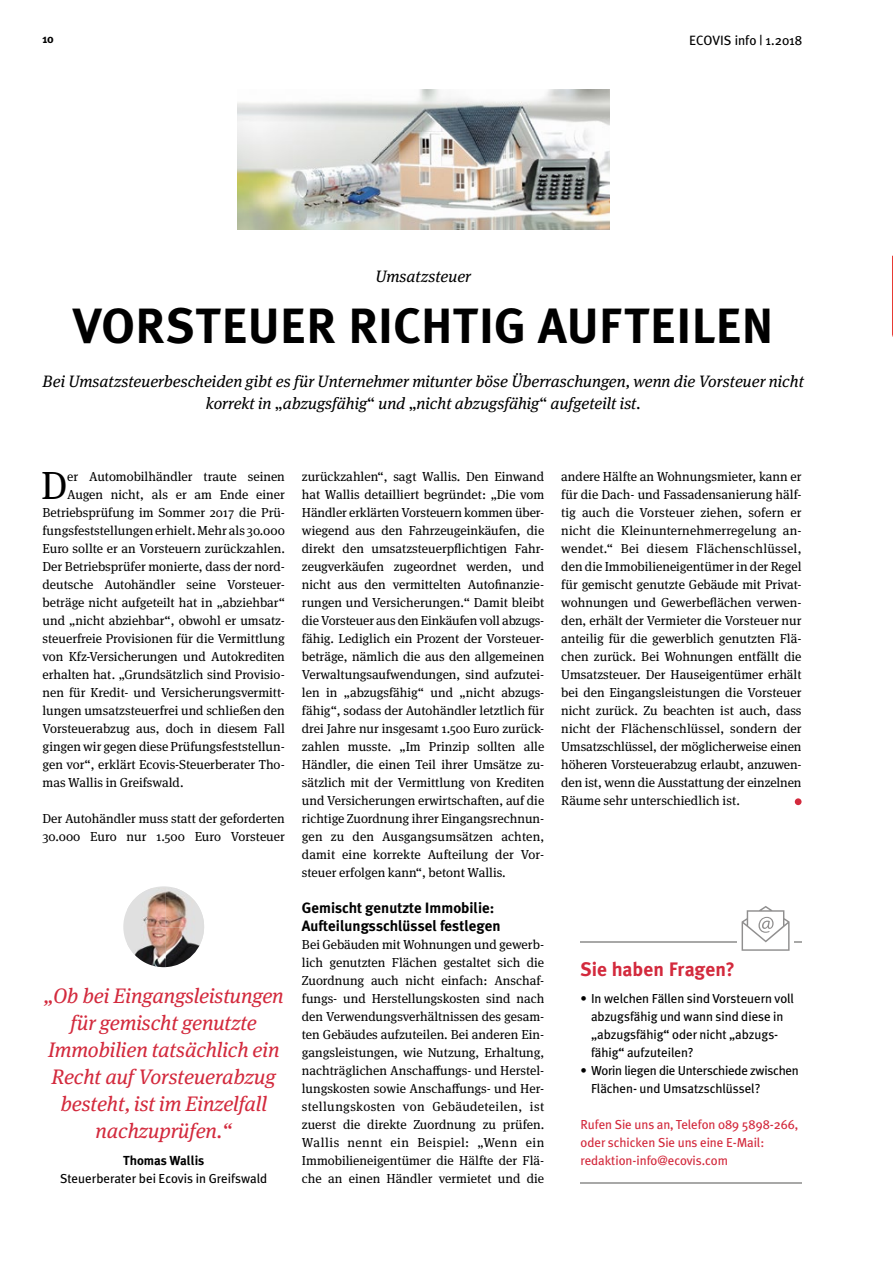
<style>
.page{position:relative;width:893px;height:1263px;background:#fff}
.page>*{position:absolute;margin:0;border:0;box-sizing:border-box;transform-origin:0 0}
.t1{font:700 49.5px "Meta Plus";color:#000}
.t2{font:39.15px "Meta Serif OT";color:#000}
.t3{font:italic 21px/27px "Meta Serif OT";letter-spacing:-.005em;color:#d32a3d;text-align:center}
.t4{font:700 19.5px "Meta Plus";color:#d32a3d}
.t5{font:italic 16.5px/22.5px "Meta Serif OT";color:#000;text-align:center}
.t6{font:700 15px/18px "Meta Plus";color:#000}
.t7{font:13.5px "Meta Plus";color:#000}
.t8{font:13.05px/18px "Meta Serif OT";color:#000;text-align:justify}
.t9{font:13.05px/18px "Meta Plus";letter-spacing:-.005em;color:#000}
.t10{font:13.05px/18px "Meta Plus";letter-spacing:-.005em;color:#d32a3d}
.t11{font:700 13.05px "Meta Plus";color:#000}
.t12{font:700 12px "Meta Plus";color:#000}
.s1{font-style:normal}
</style>
<div class="page">
<svg style="left:892px;top:255px;width:1px;height:82px"></svg>
<img style="left:237px;top:89px;width:372px;height:140px">
<svg style="left:123px;top:886px;width:81px;height:81px"></svg>
<img style="left:127px;top:888px;width:77px;height:39px">
<img style="left:127px;top:927px;width:24px;height:38px">
<img style="left:166px;top:927px;width:38px;height:40px">
<hr style="left:580px;top:941px;width:221px;height:1px;background:#a8a8a7">
<hr style="left:580px;top:1182px;width:221px;height:2px;background:#a8a8a7">
<div style="left:795px;top:798px;width:6px;height:7px;background:#d32a3d;border-radius:50%"></div>
<div style="left:737px;top:917px;width:57px;height:37px;background:#fff"></div>
<svg style="left:742px;top:906px;width:48px;height:45px"></svg>
<p class="t12" style="left:43px;top:32px;width:13px">10</p>
<p class="t7" style="left:689px;top:32px;width:114px">ECOVIS info | 1.2018</p>
<p class="t5" style="left:375px;top:266px;width:97px">Umsatzsteuer</p>
<h1 class="t1" style="left:73px;top:297px;width:702px">VORSTEUER RICHTIG AUFTEILEN</h1>
<p class="t5" style="left:43px;top:370px;width:763px">Bei Umsatzsteuerbescheiden gibt es für Unternehmer mitunter böse Überraschungen, wenn die Vorsteuer nicht korrekt in <span class="s1">„</span>abzugsfähig<span class="s1">“</span> und <span class="s1">„</span>nicht abzugsfähig<span class="s1">“</span> aufgeteilt ist.</p>
<h2 class="t2" style="left:41px;top:463px;width:28px">D</h2>
<p class="t8" style="left:67px;top:468px;width:219px">er Automobilhändler traute seinen</p>
<p class="t8" style="left:67px;top:486px;width:219px">Augen nicht, als er am Ende einer</p>
<p class="t8" style="left:43px;top:504px;width:244px">Betriebsprüfung im Sommer 2017 die Prü-</p>
<p class="t8" style="left:43px;top:522px;width:244px">fungsfeststellungen erhielt. Mehr als 30.000</p>
<p class="t8" style="left:43px;top:540px;width:244px">Euro sollte er an Vorsteuern zurückzahlen.</p>
<p class="t8" style="left:43px;top:558px;width:244px">Der Betriebsprüfer monierte, dass der nord-</p>
<p class="t8" style="left:43px;top:576px;width:244px">deutsche Autohändler seine Vorsteuer-</p>
<p class="t8" style="left:43px;top:594px;width:244px">beträge nicht aufgeteilt hat in „abziehbar“</p>
<p class="t8" style="left:43px;top:612px;width:244px">und „nicht abziehbar“, obwohl er umsatz-</p>
<p class="t8" style="left:43px;top:630px;width:244px">steuerfreie Provisionen für die Vermittlung</p>
<p class="t8" style="left:43px;top:648px;width:244px">von Kfz-Versicherungen und Autokrediten</p>
<p class="t8" style="left:43px;top:666px;width:244px">erhalten hat. „Grundsätzlich sind Provisio-</p>
<p class="t8" style="left:43px;top:684px;width:244px">nen für Kredit- und Versicherungsvermitt-</p>
<p class="t8" style="left:43px;top:702px;width:244px">lungen umsatzsteuerfrei und schließen den</p>
<p class="t8" style="left:43px;top:720px;width:244px">Vorsteuerabzug aus, doch in diesem Fall</p>
<p class="t8" style="left:43px;top:738px;width:244px">gingen wir gegen diese Prüfungsfeststellun-</p>
<p class="t8" style="left:43px;top:756px;width:244px">gen vor“, erklärt Ecovis-Steuerberater Tho-</p>
<p class="t8" style="left:43px;top:774px;width:143px">mas Wallis in Greifswald.</p>
<p class="t8" style="left:43px;top:810px;width:244px">Der Autohändler muss statt der geforderten<br>30.000 Euro nur 1.500 Euro Vorsteuer</p>
<h3 class="t3" style="left:44px;top:983px;width:241px">„Ob bei Eingangsleistungen für gemischt genutzte<br>Immobilien tatsächlich ein<br>Recht auf Vorsteuerabzug besteht, ist im Einzelfall nachzuprüfen.“</h3>
<p class="t11" style="left:123px;top:1153px;width:83px">Thomas Wallis</p>
<p class="t9" style="left:60px;top:1169px;width:209px">Steuerberater bei Ecovis in Greifswald</p>
<p class="t8" style="left:302px;top:468px;width:244px">zurückzahlen“, sagt Wallis. Den Einwand hat Wallis detailliert begründet: „Die vom Händler erklärten Vorsteuern kommen über&shy;wiegend aus den Fahrzeugeinkäufen, die direkt den umsatzsteuerpflichtigen Fahr&shy;zeugverkäufen zugeordnet werden, und nicht aus den vermittelten Autofinanzie&shy;rungen und Versicherungen.“ Damit bleibt die Vorsteuer aus den Einkäufen voll abzugs&shy;fähig. Lediglich ein Prozent der Vorsteuer&shy;beträge, nämlich die aus den allgemeinen Verwaltungsaufwendungen, sind aufzutei&shy;len in „abzugsfähig“ und „nicht abzugs&shy;fähig“, sodass der Autohändler letztlich für drei Jahre nur insgesamt 1.500 Euro zurück&shy;zahlen musste. „Im Prinzip sollten alle Händler, die einen Teil ihrer Umsätze zu&shy;sätzlich mit der Vermittlung von Krediten und Versicherungen erwirtschaften, auf die richtige Zuordnung ihrer Eingangsrechnun&shy;gen zu den Ausgangsumsätzen achten, damit eine korrekte Aufteilung der Vor&shy;steuer erfolgen kann“, betont Wallis.</p>
<p class="t6" style="left:302px;top:899px;width:200px">Gemischt genutzte Immobilie:<br>Aufteilungsschlüssel festlegen</p>
<p class="t8" style="left:302px;top:936px;width:244px">Bei Gebäuden mit Wohnungen und gewerb&shy;lich genutzten Flächen gestaltet sich die Zuordnung auch nicht einfach: Anschaf&shy;fungs- und Herstellungskosten sind nach den Verwendungsverhältnissen des gesam&shy;ten Gebäudes aufzuteilen. Bei anderen Ein&shy;gangsleistungen, wie Nutzung, Erhaltung, nachträglichen Anschaffungs- und Herstel&shy;lungskosten sowie Anschaffungs- und Her&shy;stellungskosten von Gebäudeteilen, ist zuerst die direkte Zuordnung zu prüfen.<br>Wallis nennt ein Beispiel: „Wenn ein Immobi lieneigentümer die Hälfte der Flä&shy;che an einen Händler vermietet und die</p>
<p class="t8" style="left:561px;top:468px;width:242px">andere Hälfte an Wohnungsmieter, kann er für die Dach- und Fassadensanierung hälf&shy;tig auch die Vorsteuer ziehen, sofern er nicht die Kleinunternehmerregelung an&shy;wendet.“ Bei diesem Flächenschlüssel, den die Immobilieneigentümer in der Regel für gemischt genutzte Gebäude mit Privat&shy;wohnungen und Gewerbeflächen verwen&shy;den, erhält der Vermieter die Vorsteuer nur anteilig für die gewerblich genutzten Flä&shy;chen zurück. Bei Wohnungen entfällt die Umsatzsteuer. Der Hauseigentümer erhält bei den Eingangsleistungen die Vorsteuer nicht zurück. Zu beachten ist auch, dass nicht der Flächenschlüssel, sondern der Umsatzschlüssel, der möglicherweise einen höheren Vorsteuerabzug erlaubt, anzuwen&shy;den ist, wenn die Ausstattung der einzelnen Räume sehr unterschiedlich ist.</p>
<h3 class="t4" style="left:580px;top:958px;width:156px">Sie haben Fragen?</h3>
<p class="t9" style="left:591px;top:990px;width:204px;text-indent:-11px">• In welchen Fällen sind Vorsteuern voll abzugsfähig und wann sind diese in „abzugsfähig“ oder nicht „abzugs&shy;fähig“ aufzuteilen?</p>
<p class="t9" style="left:591px;top:1062px;width:209px;text-indent:-11px">• Worin liegen die Unterschiede zwischen<br>Flächen- und Umsatzschlüssel?</p>
<p class="t10" style="left:580px;top:1116px;width:219px">Rufen Sie uns an, Telefon 089 5898-266, oder schicken Sie uns eine E-Mail: redaktion-info@ecovis.com</p>
</div>
